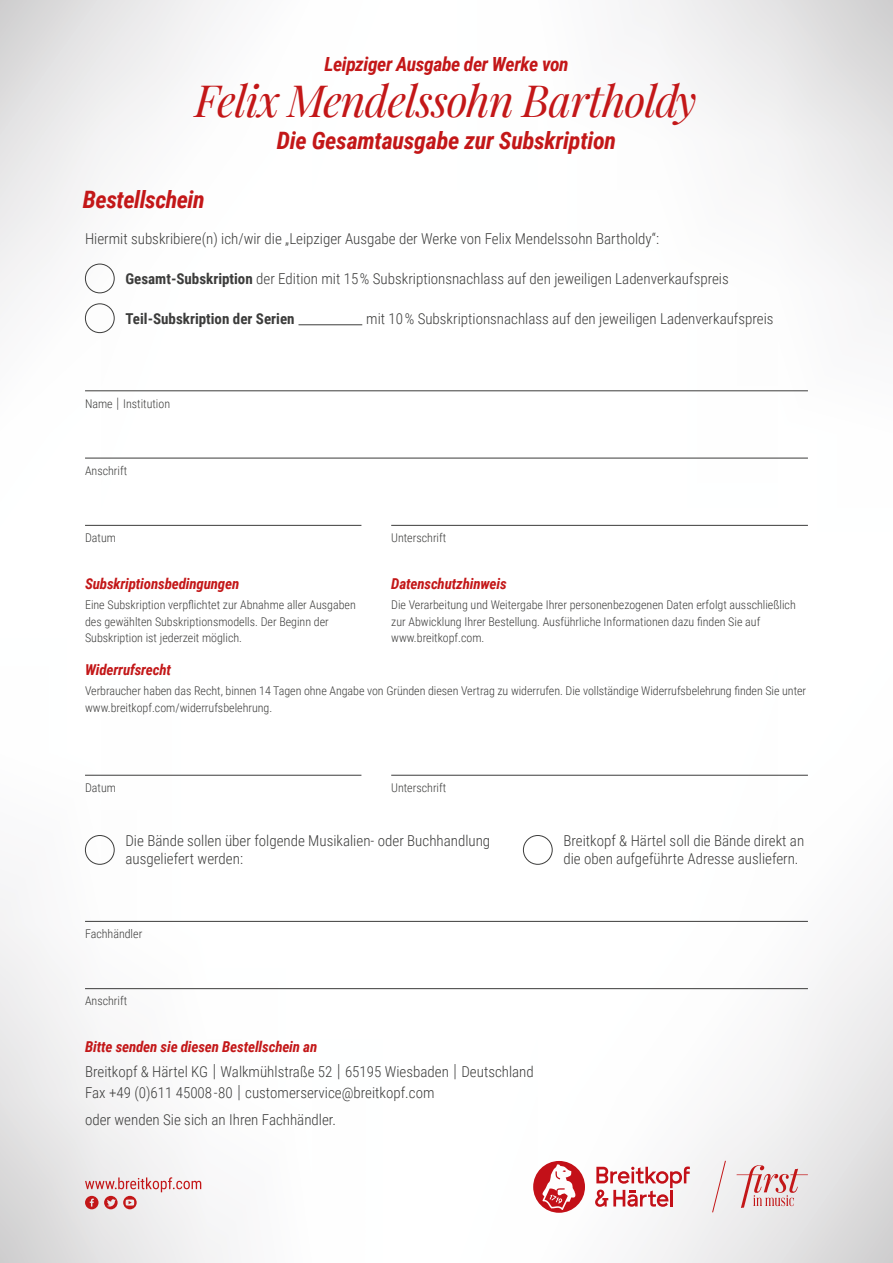
<style>
.page{position:relative;width:893px;height:1263px;background:#fff}
.page>*{position:absolute;margin:0;border:0;box-sizing:border-box;transform-origin:0 0}
.t1{font:43.5px "Playfair Breitkopf Kursiv";letter-spacing:-.02em;color:#c31718}
.t2{font:italic 700 24px "Roboto Condensed";letter-spacing:-.01em;color:#c31718}
.t3{font:italic 700 19.5px "Roboto Condensed";letter-spacing:-.02em;color:#c31718}
.t4{font:300 15px/18px "Roboto Condensed";color:#3c3c3b}
.t5{font:italic 700 15px "Roboto Condensed";letter-spacing:-.01em;color:#c31718}
.t6{font:700 15px "Roboto Condensed";color:#3c3c3b}
.t7{font:300 12px/16.5px "Roboto Condensed";color:#3c3c3b}
.s1{font-weight:700}
.s2{font-size:14.4px}
.s3{font-weight:700;font-style:italic;color:#c31718}
.s4{font-size:18px}
</style>
<div class="page">
<img style="left:0;top:0;width:893px;height:1263px">
<div style="left:85px;top:264px;width:30px;height:29px;border:1px solid #3c3c3b;border-radius:50%"></div>
<div style="left:85px;top:303px;width:30px;height:30px;border:1px solid #3c3c3b;border-radius:50%"></div>
<hr style="left:298px;top:324px;width:64px;height:1px;background:#3c3c3b">
<hr style="left:85px;top:391px;width:723px;height:1px;background:#3c3c3b">
<hr style="left:85px;top:458px;width:723px;height:1px;background:#3c3c3b">
<hr style="left:85px;top:525px;width:276px;height:1px;background:#3c3c3b">
<hr style="left:391px;top:525px;width:417px;height:1px;background:#3c3c3b">
<hr style="left:85px;top:921px;width:723px;height:1px;background:#3c3c3b">
<hr style="left:85px;top:988px;width:723px;height:1px;background:#3c3c3b">
<hr style="left:85px;top:775px;width:276px;height:1px;background:#3c3c3b">
<hr style="left:391px;top:775px;width:417px;height:1px;background:#3c3c3b">
<div style="left:85px;top:835px;width:30px;height:30px;border:1px solid #3c3c3b;border-radius:50%"></div>
<div style="left:523px;top:835px;width:30px;height:30px;border:1px solid #3c3c3b;border-radius:50%"></div>
<svg style="left:736px;top:1165px;width:72px;height:43px"></svg>
<svg style="left:712px;top:1160px;width:14px;height:53px"></svg>
<svg style="left:595px;top:1166px;width:95px;height:41px"></svg>
<svg style="left:533px;top:1161px;width:52px;height:52px"></svg>
<svg style="left:85px;top:1177px;width:116px;height:32px"></svg>
<h3 class="t3" style="left:324px;top:50px;width:246px">Leipziger Ausgabe der Werke von</h3>
<h1 class="t1" style="left:196px;top:72px;width:502px">Felix Mendelssohn Bartholdy</h1>
<h2 class="t2" style="left:277px;top:124px;width:341px">Die Gesamtausgabe zur Subskription</h2>
<h2 class="t2" style="left:83px;top:183px;width:123px">Bestellschein</h2>
<p class="t4" style="left:85px;top:229px;width:576px">Hiermit subskribiere(n) ich/wir die „Leipziger Ausgabe der Werke von Felix Mendelssohn Bartholdy“:</p>
<p class="t4" style="left:125px;top:269px;width:605px"><span class="s1">Gesamt-Subskription</span> der Edition mit 15 % Subskriptionsnachlass auf den jeweiligen Ladenverkaufspreis</p>
<p class="t6" style="left:125px;top:308px;width:171px">Teil-Subskription der Serien</p>
<p class="t4" style="left:366px;top:309px;width:409px">mit 10 % Subskriptionsnachlass auf den jeweiligen Ladenverkaufspreis</p>
<p class="t7" style="left:85px;top:395px;width:87px">Name <span class="s2">|</span> Institution</p>
<p class="t7" style="left:85px;top:462px;width:44px">Anschrift</p>
<p class="t7" style="left:85px;top:529px;width:32px">Datum</p>
<p class="t7" style="left:391px;top:529px;width:57px">Unterschrift</p>
<p class="t5" style="left:85px;top:573px;width:156px">Subskriptionsbedingungen</p>
<p class="t7" style="left:85px;top:596px;width:272px">Eine Subskription verpflichtet zur Abnahme aller Ausgaben des gewählten Subskriptionsmodells. Der Beginn der<br>Subskription ist jederzeit möglich.</p>
<p class="t5" style="left:391px;top:573px;width:117px">Datenschutzhinweis</p>
<p class="t7" style="left:391px;top:596px;width:406px">Die Verarbeitung und Weitergabe Ihrer personenbezogenen Daten erfolgt ausschließlich zur Abwicklung Ihrer Bestellung. Ausführliche Informationen dazu finden Sie auf www.breitkopf.com.</p>
<p class="t5" style="left:85px;top:659px;width:87px">Widerrufsrecht</p>
<p class="t7" style="left:85px;top:682px;width:723px">Verbraucher haben das Recht, binnen 14 Tagen ohne Angabe von Gründen diesen Vertrag zu widerrufen. Die vollständige Widerrufsbelehrung finden Sie unter www.breitkopf.com/widerrufsbelehrung.</p>
<p class="t7" style="left:85px;top:779px;width:32px">Datum</p>
<p class="t7" style="left:391px;top:779px;width:57px">Unterschrift</p>
<p class="t4" style="left:125px;top:831px;width:366px">Die Bände sollen über folgende Musikalien- oder Buchhandlung ausgeliefert werden:</p>
<p class="t4" style="left:563px;top:831px;width:242px">Breitkopf &amp; Härtel soll die Bände direkt an die oben aufgeführte Adresse ausliefern.</p>
<p class="t7" style="left:85px;top:925px;width:59px">Fachhändler</p>
<p class="t7" style="left:85px;top:992px;width:44px">Anschrift</p>
<p class="t4" style="left:85px;top:1034px;width:450px;line-height:24.8px"><span class="s3">Bitte senden sie diesen Bestellschein an<br></span>Breitkopf &amp; Härtel KG <span class="s4">|</span> Walkmühlstraße 52 <span class="s4">|</span> 65195 Wiesbaden <span class="s4">|</span> Deutschland</p>
<p class="t4" style="left:85px;top:1078px;width:351px;line-height:27.3px">Fax +49 (0)611 45008-80 <span class="s4">|</span> customerservice@breitkopf.com oder wenden Sie sich an Ihren Fachhändler.</p>
</div>
